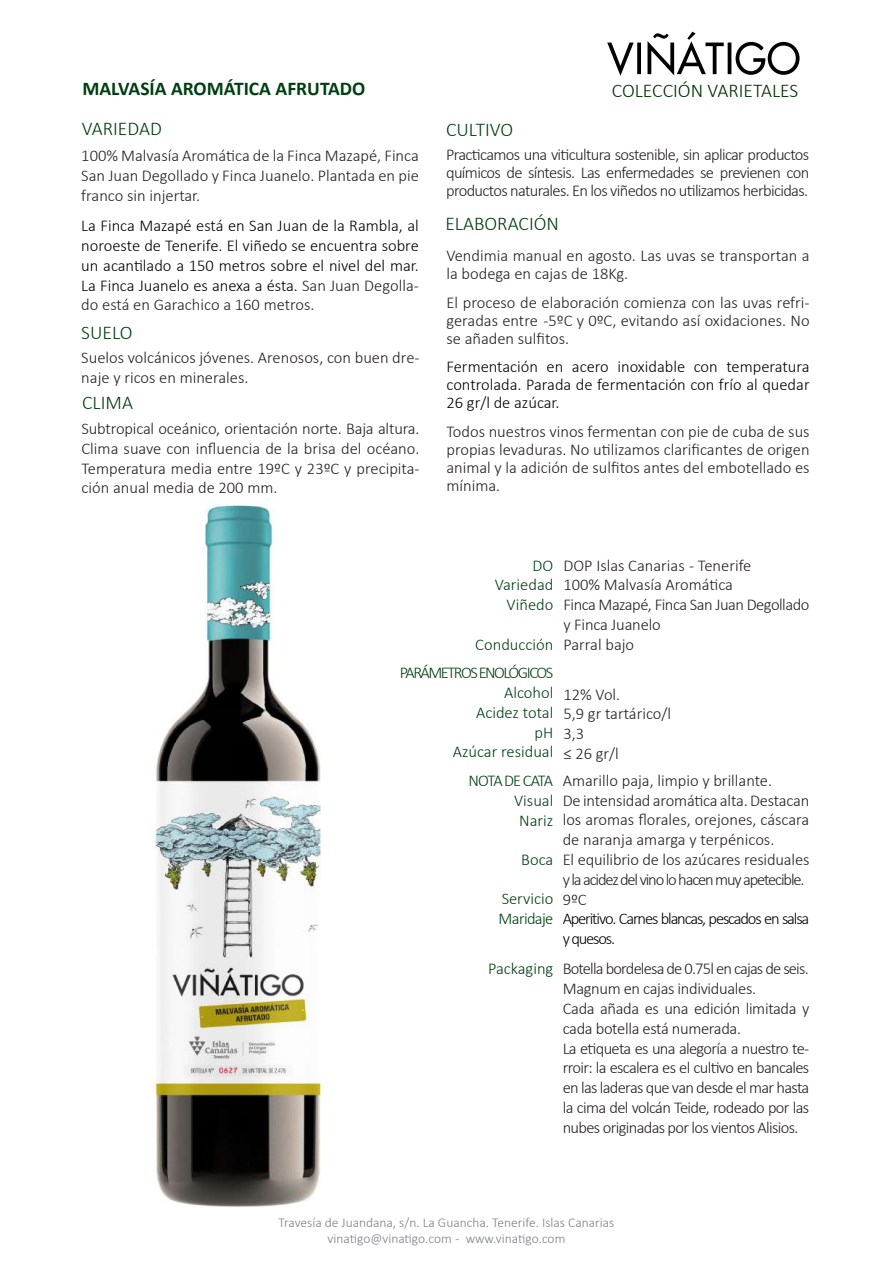
<style>
.page{position:relative;width:893px;height:1263px;background:#fff}
.page>*{position:absolute;margin:0;border:0;box-sizing:border-box;transform-origin:0 0}
.t1{font:300 19.5px "Calibri";color:#003f12}
.t2{font:700 19.5px "Calibri";color:#003f12}
.t3{font:300 19.5px "Calibri";color:#003100}
.t4{font:300 16.5px/19.8px "Calibri";letter-spacing:-.01em;color:#231f20;text-align:justify}
.t5{font:300 16.5px/19.8px "Calibri";color:#000;text-align:justify}
.t6{font:300 16.5px/19.8px "Calibri";letter-spacing:-.04em;color:#231f20}
.t7{font:300 16.5px/19.8px "Calibri";color:#003f12;text-align:right}
.t8{font:300 16.5px/19.8px "Calibri";letter-spacing:-.07em;color:#000}
.t9{font:300 16.5px/28.5px "Calibri";letter-spacing:-.09em;color:#003f12;text-align:right}
.t10{font:300 16.5px/19.8px "Calibri";letter-spacing:-.02em;color:#003f12}
.t11{font:300 13.5px/16.2px "Calibri";color:#7e8083;text-align:center}
.s1{color:#231f20}
</style>
<div class="page">
<img style="left:150px;top:498px;width:172px;height:709px">
<svg style="left:607px;top:32px;width:193px;height:44px"></svg>
<p class="t2" style="left:82px;top:75px;width:284px">MALVASÍA AROMÁTICA AFRUTADO</p>
<p class="t1" style="left:82px;top:116px;width:82px">VARIEDAD</p>
<p class="t4" style="left:81px;top:146px;width:339px">100% Malvasía Aromática de la Finca Mazapé, Finca San Juan Degollado y Finca Juanelo. Plantada en pie franco sin injertar.</p>
<p class="t5" style="left:81px;top:216px;width:339px">La Finca Mazapé está en San Juan de la Rambla, al noroeste de Tenerife. El viñedo se encuentra sobre un acantilado a 150 metros sobre el nivel del mar.<br>La Finca Juanelo es anexa a ésta. <span class="s1">San Juan Degolla&shy;do está en Garachico a 160 metros.</span></p>
<p class="t1" style="left:81px;top:321px;width:53px">SUELO</p>
<p class="t4" style="left:81px;top:348px;width:340px">Suelos volcánicos jóvenes. Arenosos, con buen dre&shy;naje y ricos en minerales.</p>
<p class="t1" style="left:82px;top:390px;width:52px">CLIMA</p>
<p class="t4" style="left:81px;top:418px;width:340px">Subtropical oceánico, orientación norte. Baja altura.<br>Clima suave con influencia de la brisa del océano.<br>Temperatura media entre 19ºC y 23ºC y precipita&shy;ción anual media de 200 mm.</p>
<p class="t3" style="left:612px;top:79px;width:188px">COLECCIÓN VARIETALES</p>
<p class="t1" style="left:446px;top:117px;width:69px">CULTIVO</p>
<p class="t4" style="left:446px;top:146px;width:365px;line-height:18px">Practicamos una viticultura sostenible, sin aplicar productos químicos de síntesis. Las enfermedades se previenen con productos naturales. En los viñedos no utilizamos herbicidas.</p>
<p class="t1" style="left:445px;top:212px;width:115px">ELABORACIÓN</p>
<p class="t4" style="left:446px;top:247px;width:365px;line-height:18px">Vendimia manual en agosto. Las uvas se transportan a la bodega en cajas de 18Kg.</p>
<p class="t4" style="left:446px;top:293px;width:365px;line-height:18px">El proceso de elaboración comienza con las uvas refri&shy;geradas entre -5ºC y 0ºC, evitando así oxidaciones. No se añaden sulfitos.</p>
<p class="t5" style="left:446px;top:358px;width:365px;line-height:18px">Fermentación en acero inoxidable con temperatura controlada. Parada de fermentación con frío al quedar 26 gr/l de azúcar.</p>
<p class="t4" style="left:446px;top:422px;width:365px;line-height:18px">Todos nuestros vinos fermentan con pie de cuba de sus propias levaduras. No utilizamos clarificantes de origen animal y la adición de sulfitos antes del embotellado es mínima.</p>
<p class="t7" style="left:495px;top:555px;width:60px">DO<br>Variedad<br>Viñedo</p>
<p class="t9" style="left:400px;top:630px;width:155px">Conducción<br>PARÁMETROS ENOLÓGICOS</p>
<p class="t7" style="left:453px;top:682px;width:102px">Alcohol<br>Acidez total<br>pH<br>Azúcar residual</p>
<p class="t7" style="left:468px;top:770px;width:87px">NOTA DE CATA<br>Visual<br>Nariz</p>
<p class="t7" style="left:521px;top:849px;width:34px">Boca</p>
<p class="t10" style="left:499px;top:889px;width:56px">Servicio<br>Maridaje</p>
<p class="t7" style="left:488px;top:958px;width:67px">Packaging</p>
<p class="t4" style="left:563px;top:555px;width:247px;text-align:left">DOP Islas Canarias - Tenerife<br>100% Malvasía Aromática<br>Finca Mazapé, Finca San Juan Degollado y Finca Juanelo<br>Parral bajo</p>
<p class="t4" style="left:563px;top:684px;width:109px;text-align:left">12% Vol.<br>5,9 gr tartárico/l<br>3,3<br>≤ 26 gr/l</p>
<p class="t4" style="left:563px;top:771px;width:248px;text-align:left">Amarillo paja, limpio y brillante.<br>De intensidad aromática alta. Destacan los aromas florales, orejones, cáscara de naranja amarga y terpénicos.<br>El equilibrio de los azúcares residuales y la acidez del vino lo hacen muy apetecible.<br>9ºC</p>
<p class="t8" style="left:563px;top:909px;width:248px">Aperitivo. Carnes blancas, pescados en salsa y quesos.</p>
<p class="t6" style="left:563px;top:959px;width:248px">Botella bordelesa de 0.75l en cajas de seis.<br>Magnum en cajas individuales.<br>Cada añada es una edición limitada y cada botella está numerada.<br>La etiqueta es una alegoría a nuestro te&shy;rroir: la escalera es el cultivo en bancales en las laderas que van desde el mar hasta la cima del volcán Teide, rodeado por las nubes originadas por los vientos Alisios.</p>
<p class="t11" style="left:279px;top:1214px;width:337px">Travesía de Juandana, s/n. La Guancha. Tenerife. Islas Canarias vinatigo@vinatigo.com - www.vinatigo.com</p>
</div>
